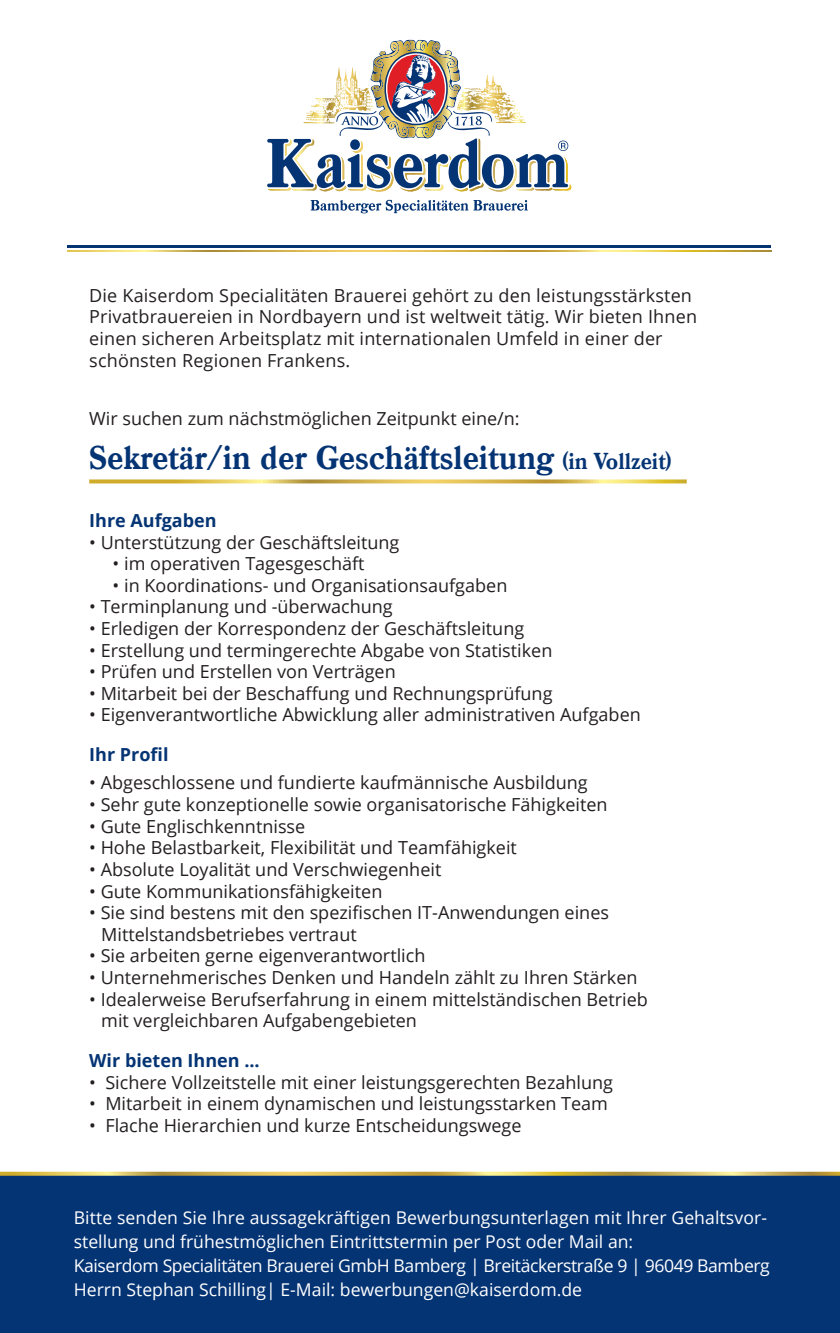
<style>
.page{position:relative;width:840px;height:1333px;background:#fff}
.page>*{position:absolute;margin:0;border:0;box-sizing:border-box;transform-origin:0 0}
.t1{font:700 32px "Casad";color:#053474}
.t2{font:18px/21.6px "Open Sans";color:#231f20}
.t3{font:700 18px "Open Sans";color:#053474}
.t4{font:17.6px/24px "Open Sans";color:#fff}
.s1{font-size:22px}
</style>
<div class="page">
<div style="left:0;top:1175px;width:839px;height:157px;background:#053474"></div>
<svg style="left:89px;top:479px;width:597px;height:4px;background:#dec464"></svg>
<svg style="left:0;top:1171px;width:839px;height:4px;background:#ddc775"></svg>
<svg style="left:310px;top:200px;width:217px;height:13px"></svg>
<svg style="left:267px;top:40px;width:304px;height:151px"></svg>
<hr style="left:67px;top:245px;width:703px;height:3px;background:#053474">
<svg style="left:67px;top:250px;width:703px;height:1px"></svg>
<p class="t2" style="left:89px;top:284px;width:609px">Die Kaiserdom Specialitäten Brauerei gehört zu den leistungsstärksten Privatbrauereien in Nordbayern und ist weltweit tätig. Wir bieten Ihnen einen sicheren Arbeitsplatz mit internationalen Umfeld in einer der schönsten Regionen Frankens.</p>
<p class="t2" style="left:89px;top:407px;width:432px">Wir suchen zum nächstmöglichen Zeitpunkt eine/n:</p>
<h1 class="t1" style="left:89px;top:438px;width:583px">Sekretär/in der Geschäftsleitung <span class="s1">(in Vollzeit)</span></h1>
<p class="t3" style="left:89px;top:507px;width:129px">Ihre Aufgaben</p>
<p class="t2" style="left:89px;top:530px;width:311px">• Unterstützung der Geschäftsleitung</p>
<p class="t2" style="left:113px;top:552px;width:253px">• im operativen Tagesgeschäft</p>
<p class="t2" style="left:113px;top:574px;width:396px">• in Koordinations- und Organisationsaufgaben</p>
<p class="t2" style="left:89px;top:595px;width:305px">• Terminplanung und -überwachung</p>
<p class="t2" style="left:89px;top:617px;width:436px">• Erledigen der Korrespondenz der Geschäftsleitung</p>
<p class="t2" style="left:89px;top:638px;width:464px">• Erstellung und termingerechte Abgabe von Statistiken</p>
<p class="t2" style="left:89px;top:660px;width:308px">• Prüfen und Erstellen von Verträgen</p>
<p class="t2" style="left:89px;top:682px;width:464px">• Mitarbeit bei der Beschaffung und Rechnungsprüfung</p>
<p class="t2" style="left:89px;top:703px;width:553px">• Eigenverantwortliche Abwicklung aller administrativen Aufgaben</p>
<p class="t3" style="left:89px;top:742px;width:81px">Ihr Profil</p>
<p class="t2" style="left:89px;top:771px;width:499px">• Abgeschlossene und fundierte kaufmännische Ausbildung</p>
<p class="t2" style="left:89px;top:793px;width:519px">• Sehr gute konzeptionelle sowie organisatorische Fähigkeiten</p>
<p class="t2" style="left:89px;top:814px;width:217px">• Gute Englischkenntnisse</p>
<p class="t2" style="left:89px;top:836px;width:429px">• Hohe Belastbarkeit, Flexibilität und Teamfähigkeit</p>
<p class="t2" style="left:89px;top:858px;width:353px">• Absolute Loyalität und Verschwiegenheit</p>
<p class="t2" style="left:89px;top:879px;width:294px">• Gute Kommunikationsfähigkeiten</p>
<p class="t2" style="left:101px;top:901px;width:509px;text-indent:-12px">• Sie sind bestens mit den spezifischen IT-Anwendungen eines<br>Mittelstandsbetriebes vertraut</p>
<p class="t2" style="left:89px;top:944px;width:337px">• Sie arbeiten gerne eigenverantwortlich</p>
<p class="t2" style="left:89px;top:966px;width:549px">• Unternehmerisches Denken und Handeln zählt zu Ihren Stärken</p>
<p class="t2" style="left:101px;top:987px;width:547px;text-indent:-12px">• Idealerweise Berufserfahrung in einem mittelständischen Betrieb mit vergleichbaren Aufgabengebieten</p>
<p class="t3" style="left:89px;top:1047px;width:172px">Wir bieten Ihnen ...</p>
<p class="t2" style="left:89px;top:1070px;width:525px">• Sichere Vollzeitstelle mit einer leistungsgerechten Bezahlung</p>
<p class="t2" style="left:89px;top:1092px;width:520px">• Mitarbeit in einem dynamischen und leistungsstarken Team</p>
<p class="t2" style="left:89px;top:1114px;width:433px">• Flache Hierarchien und kurze Entscheidungswege</p>
<p class="t4" style="left:74px;top:1204px;width:697px">Bitte senden Sie Ihre aussagekräftigen Bewerbungsunterlagen mit Ihrer Gehaltsvor&shy;stellung und frühestmöglichen Eintrittstermin per Post oder Mail an:<br>Kaiserdom Specialitäten Brauerei GmbH Bamberg | Breitäckerstraße 9 | 96049 Bamberg Herrn Stephan Schilling| E-Mail: bewerbungen@kaiserdom.de</p>
</div>
